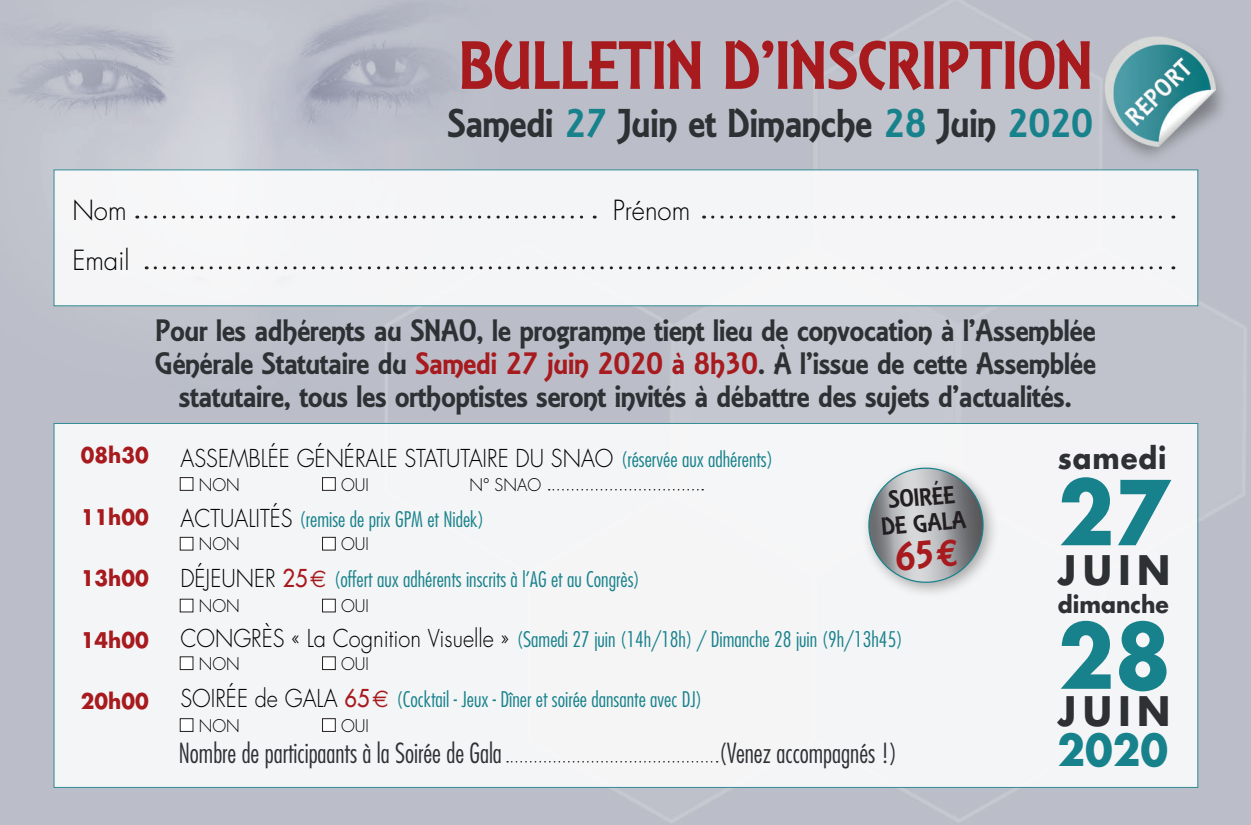
<style>
.page{position:relative;width:1251px;height:825px;background:#fff}
.page>*{position:absolute;margin:0;border:0;box-sizing:border-box;transform-origin:0 0}
.t1{font:700 86.7px/143.4px "Futura";color:#18828c;scale:.95 1}
.t2{font:66px "Gianna";color:#a71a1e}
.t3{font:700 42.6px "Futura";color:#18828c;scale:.95 1}
.t4{font:700 39.6px "Futura";letter-spacing:.17em;color:#2e3134;scale:.95 1}
.t5{font:39px "Gianna";color:#2e3134}
.t6{font:30px/33px "Gianna";color:#2e3134;text-align:center}
.t7{font:700 29.1px "Futura";letter-spacing:.03em;color:#2e3134;scale:.95 1}
.t8{font:300 condensed 27px "Futura";color:#2e3134;scale:.95 1}
.t9{font:300 27px "Futura";color:#000;scale:.95 1}
.t10{font:300 24px "Futura";color:#000;scale:.91 1}
.t11{font:24px/26.4px "Gianna";color:#231f20;text-align:center}
.t12{font:700 23.1px "Futura";color:#2e3134;scale:.95 1}
.t13{font:300 condensed 21px "Futura";color:#18828c}
.t14{font:700 21px "Futura";color:#a71a1e;scale:.95 1}
.t15{font:300 17.1px "Futura";color:#000;scale:.95 1}
.s1{color:#18828c}
.s2{color:#a71a1e}
.s3{font-stretch:condensed;font-size:21px;color:#18828c}
.s4{font-stretch:normal;font-size:24px;color:#000}
.s5{font-weight:400;font-stretch:normal;font-size:24px;color:#a71a1e}
.s6{font-family:"Euro Sans";font-weight:400;font-stretch:normal;font-size:24px;color:#a71a1e}
</style>
<div class="page">
<img style="left:0;top:0;width:1250px;height:825px">
<div style="left:54px;top:170px;width:1143px;height:136px;background:#f5f5f7"></div>
<div style="left:54px;top:423px;width:1143px;height:365px;background:#f4f5f6;border:1px solid #18828c"></div>
<svg style="left:146px;top:216px;width:449px;height:3px"></svg>
<svg style="left:155px;top:266px;width:1018px;height:3px"></svg>
<svg style="left:548px;top:489px;width:155px;height:1px"></svg>
<svg style="left:507px;top:761px;width:210px;height:1px"></svg>
<svg style="left:712px;top:216px;width:461px;height:3px"></svg>
<div style="left:180px;top:478px;width:13px;height:12px;background:#fff"></div>
<div style="left:180px;top:477px;width:13px;height:14px;border:1px solid #231f20"></div>
<div style="left:322px;top:478px;width:13px;height:12px;background:#fff"></div>
<div style="left:322px;top:477px;width:13px;height:14px;border:1px solid #231f20"></div>
<div style="left:180px;top:537px;width:13px;height:13px;background:#fff"></div>
<div style="left:180px;top:537px;width:13px;height:13px;border:1px solid #231f20"></div>
<div style="left:322px;top:537px;width:13px;height:13px;background:#fff"></div>
<div style="left:322px;top:537px;width:13px;height:13px;border:1px solid #231f20"></div>
<div style="left:180px;top:599px;width:13px;height:13px;background:#fff"></div>
<div style="left:322px;top:599px;width:13px;height:13px;background:#fff"></div>
<div style="left:322px;top:599px;width:13px;height:13px;border:1px solid #231f20"></div>
<div style="left:180px;top:657px;width:13px;height:12px;background:#fff"></div>
<div style="left:180px;top:656px;width:13px;height:14px;border:1px solid #231f20"></div>
<div style="left:322px;top:657px;width:13px;height:12px;background:#fff"></div>
<div style="left:322px;top:656px;width:13px;height:14px;border:1px solid #231f20"></div>
<div style="left:180px;top:719px;width:13px;height:12px;background:#fff"></div>
<div style="left:180px;top:718px;width:13px;height:14px;border:1px solid #231f20"></div>
<div style="left:322px;top:719px;width:13px;height:12px;background:#fff"></div>
<div style="left:322px;top:718px;width:13px;height:14px;border:1px solid #231f20"></div>
<div style="left:860px;top:460px;width:139px;height:139px;background:#231f20;opacity:.35"></div>
<svg style="left:866px;top:466px;width:119px;height:119px"></svg>
<h2 class="t2" style="left:459px;top:23px;width:635px">BULLETIN D’INSCRIPTION</h2>
<h3 class="t5" style="left:447px;top:98px;width:647px">Samedi <span class="s1">27</span> Juin et Dimanche <span class="s1">28</span> Juin <span class="s1">2020</span></h3>
<p class="t9" style="left:72px;top:193px;width:59px">Nom</p>
<p class="t9" style="left:612px;top:193px;width:83px">Prénom</p>
<p class="t9" style="left:72px;top:243px;width:62px">Email</p>
<p class="t6" style="left:155px;top:313px;width:942px">Pour les adhérents au SNAO, le programme tient lieu de convocation à l’Assemblée<br>Générale Statutaire du <span class="s2">Samedi 27 juin 2020 à 8h30</span>. À l’issue de cette Assemblée statutaire, tous les orthoptistes seront invités à débattre des sujets d’actualités.</p>
<p class="t14" style="left:81px;top:441px;width:73px">08h30</p>
<p class="t14" style="left:81px;top:502px;width:73px">11h00</p>
<p class="t14" style="left:81px;top:564px;width:73px">13h00</p>
<p class="t14" style="left:81px;top:625px;width:73px">14h00</p>
<p class="t14" style="left:81px;top:687px;width:73px">20h00</p>
<p class="t10" style="left:180px;top:443px;width:652px">ASSEMBLÉE GÉNÉRALE STATUTAIRE DU SNAO <span class="s3">(réservée aux adhérents)</span></p>
<p class="t13" style="left:180px;top:506px;width:305px"><span class="s4">ACTUALITÉS</span> (remise de prix GPM et Nidek)</p>
<p class="t13" style="left:180px;top:566px;width:461px"><span class="s4">DÉJEUNER</span> <span class="s5">25</span> <span class="s6">E</span> (offert aux adhérents inscrits à l’AG et au Congrès)</p>
<p class="t13" style="left:180px;top:626px;width:723px"><span class="s4">CONGRÈS « La Cognition Visuelle »</span> (Samedi 27 juin (14h/18h) / Dimanche 28 juin (9h/13h45)</p>
<p class="t13" style="left:180px;top:686px;width:523px"><span class="s4">SOIRÉE de GALA</span> <span class="s5">65</span><span class="s6">E</span> (Cocktail - Jeux - Dîner et soirée dansante avec DJ)</p>
<p class="t15" style="left:469px;top:473px;width:77px">N° SNAO</p>
<p class="t11" style="left:877px;top:487px;width:86px;rotate:-5deg">SOIRÉE<br>DE GALA</p>
<p class="t15" style="left:199px;top:473px;width:45px">NON</p>
<p class="t15" style="left:341px;top:473px;width:31px">OUI</p>
<p class="t15" style="left:199px;top:533px;width:45px">NON</p>
<p class="t15" style="left:341px;top:533px;width:31px">OUI</p>
<p class="t15" style="left:199px;top:595px;width:45px">NON</p>
<p class="t15" style="left:341px;top:595px;width:31px">OUI</p>
<p class="t15" style="left:199px;top:653px;width:45px">NON</p>
<p class="t15" style="left:341px;top:653px;width:31px">OUI</p>
<p class="t15" style="left:199px;top:714px;width:45px">NON</p>
<p class="t15" style="left:341px;top:714px;width:31px">OUI</p>
<p class="t8" style="left:179px;top:736px;width:342px">Nombre de participaants à la Soirée de Gala</p>
<p class="t8" style="left:719px;top:736px;width:189px">(Venez accompagnés !)</p>
<h3 class="t7" style="left:1057px;top:437px;width:116px">samedi</h3>
<h1 class="t1" style="left:1057px;top:439px;width:120px">27<br>28</h1>
<h3 class="t4" style="left:1057px;top:543px;width:120px">JUIN</h3>
<p class="t12" style="left:1057px;top:589px;width:118px">dimanche</p>
<h3 class="t4" style="left:1057px;top:683px;width:120px">JUIN</h3>
<h3 class="t3" style="left:1057px;top:720px;width:118px">2020</h3>
</div>
